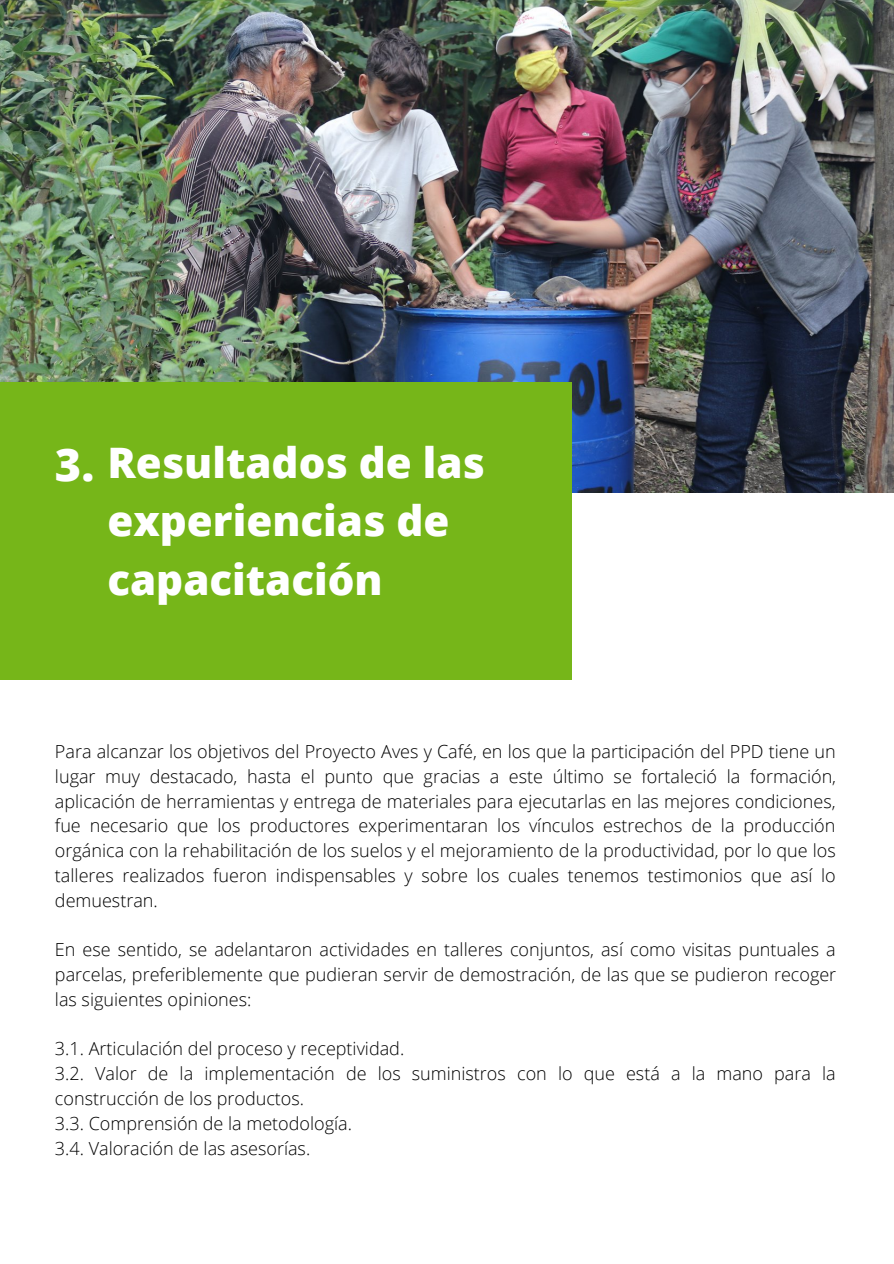
<style>
.page{position:relative;width:894px;height:1264px;background:#fff}
.page>*{position:absolute;margin:0;border:0;box-sizing:border-box;transform-origin:0 0}
.t1{font:800 45px "Open Sans";color:#fff}
.t2{font:800 42px/58.5px "Open Sans";color:#fff}
.t3{font:300 18px/24.8px "Open Sans";color:#000;text-align:justify}
</style>
<div class="page">
<img style="left:0;top:0;width:893px;height:492px">
<div style="left:0;top:383px;width:571px;height:297px;background:#76b619"></div>
<h1 class="t1" style="left:55px;top:432px;width:41px">3.</h1>
<h2 class="t2" style="left:107px;top:432px;width:379px">Resultados de las experiencias de capacitación</h2>
<p class="t3" style="left:55px;top:738px;width:782px">Para alcanzar los objetivos del Proyecto Aves y Café, en los que la participación del PPD tiene un lugar muy destacado, hasta el punto que gracias a este último se fortaleció la formación, aplicación de herramientas y entrega de materiales para ejecutarlas en las mejores condiciones, fue necesario que los productores experimentaran los vínculos estrechos de la producción orgánica con la rehabilitación de los suelos y el mejoramiento de la productividad, por lo que los talleres realizados fueron indispensables y sobre los cuales tenemos testimonios que así lo demuestran.</p>
<p class="t3" style="left:55px;top:937px;width:782px">En ese sentido, se adelantaron actividades en talleres conjuntos, así como visitas puntuales a parcelas, preferiblemente que pudieran servir de demostración, de las que se pudieron recoger las siguientes opiniones:</p>
<p class="t3" style="left:55px;top:1036px;width:782px;text-align:left">3.1. Articulación del proceso y receptividad.<br>3.2. Valor de la implementación de los suministros con lo que está a la mano para la construcción de los productos.<br>3.3. Comprensión de la metodología.<br>3.4. Valoración de las asesorías.</p>
</div>
